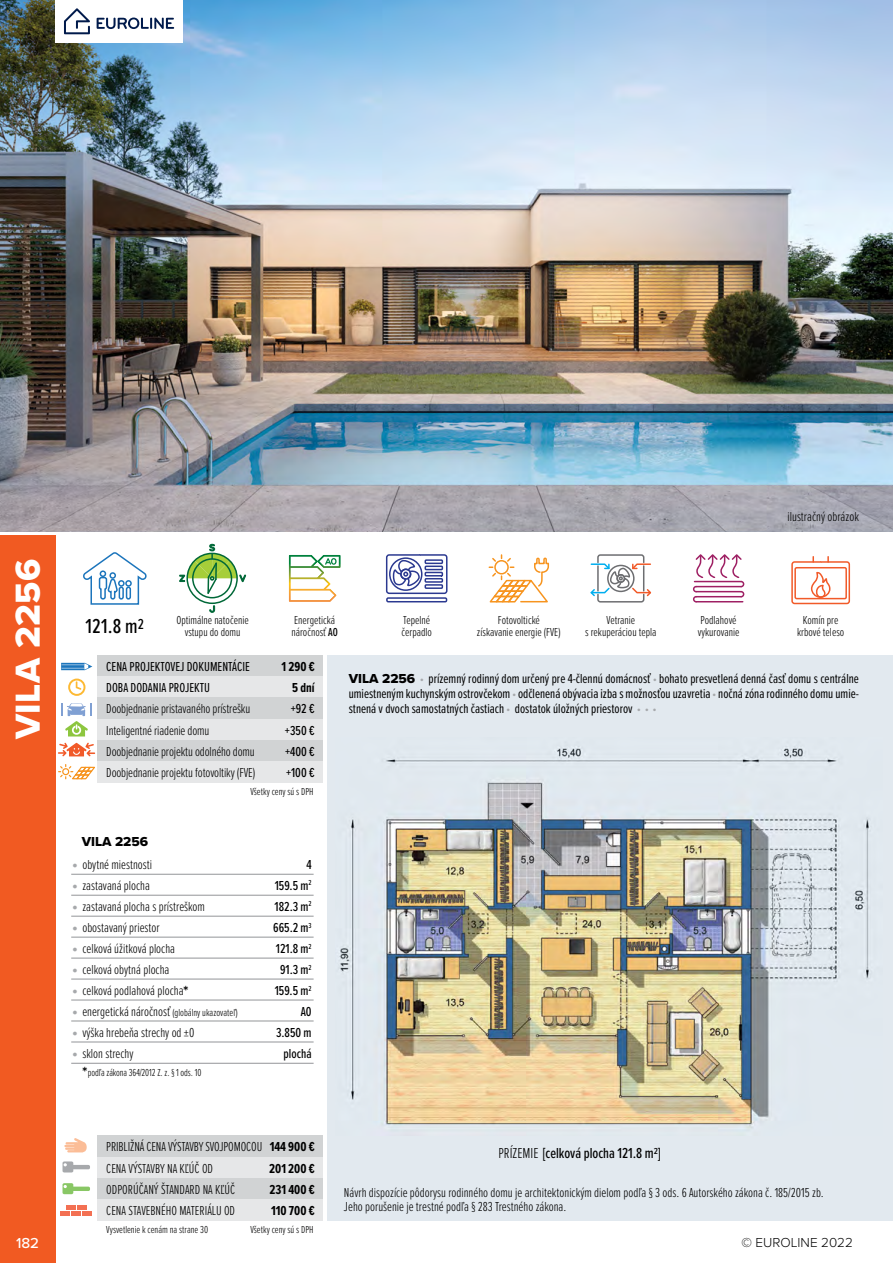
<style>
.page{position:relative;width:893px;height:1263px;background:#fff}
.page>*{position:absolute;margin:0;border:0;box-sizing:border-box;transform-origin:0 0}
.t1{font:300 45px "Proxima Nova Ex Cn";color:#a7a9ac}
.t2{font:36px "Proxima Nova Extrabld";letter-spacing:.01em;color:#fff}
.t3{font:500 21px "Proxima Nova Ex Cn";color:#000}
.t4{font:500 15px "Proxima Nova Ex Cn";color:#000}
.t5{font:500 15px "Proxima Nova";color:#fff}
.t6{font:300 13.5px/21px "Proxima Nova Ex Cn";color:#000}
.t7{font:13.5px/15px "Proxima Nova Ex Cn";color:#000;text-align:justify}
.t8{font:500 13.5px/21px "Proxima Nova Ex Cn";color:#000;text-align:right}
.t9{font:700 13.5px/21.3px "Proxima Nova Ex Cn";color:#000;text-align:justify}
.t10{font:300 13.5px "Proxima Nova";color:#000}
.t11{font:13.5px "Proxima Nova Extrabld";color:#000}
.t12{font:300 12px/12px "Proxima Nova Ex Cn";color:#000;text-align:center}
.t13{font:300 10.5px "Proxima Nova Ex Cn";color:#000}
.s1{font-weight:500}
.s2{font-weight:700;font-size:15px}
.s3{font-size:10.5px}
.s4{font-family:"Proxima Nova Extrabld"}
.s5{font-weight:900;color:#a7a9ac}
.s6{font-weight:300}
</style>
<div class="page">
<svg style="left:83px;top:552px;width:64px;height:53px"></svg>
<svg style="left:289px;top:555px;width:51px;height:47px"></svg>
<svg style="left:385px;top:554px;width:63px;height:49px"></svg>
<svg style="left:693px;top:554px;width:52px;height:49px"></svg>
<svg style="left:590px;top:554px;width:62px;height:49px"></svg>
<svg style="left:791px;top:557px;width:60px;height:48px"></svg>
<div style="left:192px;top:558px;width:40px;height:40px;border:2px solid #006838;border-radius:50%"></div>
<svg style="left:209px;top:605px;width:6px;height:8px"></svg>
<svg style="left:179px;top:544px;width:67px;height:51px"></svg>
<svg style="left:488px;top:555px;width:62px;height:48px"></svg>
<img style="left:0;top:0;width:892px;height:531px">
<hr style="left:892px;top:0;width:1px;height:531px;background:#e6e7e8">
<hr style="left:892px;top:816px;width:1px;height:447px;background:#e6e7e8">
<hr style="left:892px;top:536px;width:1px;height:276px;background:#e6e7e8">
<svg style="left:61px;top:663px;width:31px;height:7px"></svg>
<svg style="left:68px;top:678px;width:17px;height:18px"></svg>
<svg style="left:61px;top:703px;width:31px;height:33px"></svg>
<svg style="left:58px;top:743px;width:37px;height:13px"></svg>
<div style="left:0;top:536px;width:55px;height:727px;background:#f15a22"></div>
<div style="left:55px;top:0;width:128px;height:43px;background:#fff"></div>
<svg style="left:64px;top:8px;width:26px;height:26px"></svg>
<svg style="left:97px;top:18px;width:77px;height:11px"></svg>
<div style="left:98px;top:655px;width:225px;height:21px;background:#d1d3d4"></div>
<div style="left:98px;top:676px;width:225px;height:21px;background:#e6e7e8"></div>
<div style="left:98px;top:719px;width:225px;height:21px;background:#e6e7e8"></div>
<div style="left:98px;top:740px;width:225px;height:21px;background:#d1d3d4"></div>
<div style="left:98px;top:697px;width:225px;height:22px;background:#d1d3d4"></div>
<div style="left:327px;top:655px;width:566px;height:565px;background:#e2e9ef"></div>
<img style="left:339px;top:746px;width:530px;height:382px">
<svg style="left:59px;top:764px;width:36px;height:15px"></svg>
<div style="left:98px;top:761px;width:225px;height:21px;background:#e6e7e8"></div>
<svg style="left:64px;top:1138px;width:23px;height:14px"></svg>
<svg style="left:63px;top:1183px;width:27px;height:11px"></svg>
<div style="left:66px;top:1205px;width:10px;height:5px;background:#f37053"></div>
<div style="left:77px;top:1205px;width:10px;height:5px;background:#f37053"></div>
<div style="left:60px;top:1211px;width:10px;height:5px;background:#f37053"></div>
<div style="left:71px;top:1211px;width:10px;height:5px;background:#f37053"></div>
<div style="left:82px;top:1211px;width:10px;height:5px;background:#f37053"></div>
<svg style="left:63px;top:1161px;width:27px;height:11px"></svg>
<div style="left:98px;top:1157px;width:225px;height:21px;background:#e6e7e8"></div>
<div style="left:98px;top:1135px;width:225px;height:22px;background:#d1d3d4"></div>
<div style="left:98px;top:1178px;width:225px;height:21px;background:#d1d3d4"></div>
<div style="left:98px;top:1199px;width:225px;height:21px;background:#e6e7e8"></div>
<hr style="left:71px;top:874px;width:243px;height:1px;background:#939598">
<hr style="left:71px;top:895px;width:243px;height:1px;background:#939598">
<hr style="left:71px;top:916px;width:243px;height:1px;background:#939598">
<hr style="left:71px;top:937px;width:243px;height:1px;background:#939598">
<hr style="left:71px;top:958px;width:243px;height:1px;background:#939598">
<hr style="left:71px;top:979px;width:243px;height:1px;background:#939598">
<hr style="left:71px;top:1000px;width:243px;height:1px;background:#939598">
<hr style="left:71px;top:1020px;width:243px;height:1px;background:#939598">
<hr style="left:71px;top:1041px;width:243px;height:1px;background:#939598">
<hr style="left:71px;top:1063px;width:243px;height:1px;background:#939598">
<h2 class="t2" style="left:1px;top:739px;width:181px;rotate:-90deg">VILA 2256</h2>
<p class="t5" style="left:16px;top:1231px;width:25px">182</p>
<p class="t6" style="left:787px;top:505px;width:73px">ilustračný obrázok</p>
<h3 class="t3" style="left:86px;top:611px;width:60px">121.8 m<sup>2</sup></h3>
<p class="t12" style="left:177px;top:613px;width:74px">Optimálne natočenie vstupu do domu</p>
<p class="t12" style="left:291px;top:613px;width:48px;text-align:left">Energetická náročnosť <span class="s1">A0</span></p>
<p class="t12" style="left:401px;top:613px;width:32px;text-align:left">Tepelné čerpadlo</p>
<p class="t12" style="left:698px;top:613px;width:43px;text-align:left">Podlahové vykurovanie</p>
<p class="t12" style="left:477px;top:613px;width:85px">Fotovoltické<br>získavanie energie (FVE)</p>
<p class="t12" style="left:585px;top:613px;width:73px">Vetranie<br>s rekuperáciou tepla</p>
<p class="t12" style="left:797px;top:613px;width:49px">Komín pre krbové teleso</p>
<p class="t7" style="left:106px;top:655px;width:145px;line-height:21.3px">CENA PROJEKTOVEJ DOKUMENTÁCIE<br>DOBA DODANIA PROJEKTU</p>
<p class="t6" style="left:106px;top:697px;width:150px">Doobjednanie pristavaného prístrešku<br>Inteligentné riadenie domu<br>Doobjednanie projektu odolného domu</p>
<p class="t9" style="left:281px;top:655px;width:35px">1 290 €</p>
<p class="t9" style="left:292px;top:677px;width:24px">5 dní</p>
<p class="t8" style="left:285px;top:698px;width:31px;text-align:center">+92 € +350 € +400 €</p>
<p class="t6" style="left:106px;top:761px;width:150px">Doobjednanie projektu fotovoltiky (FVE)</p>
<p class="t8" style="left:286px;top:762px;width:30px">+100 €</p>
<p class="t13" style="left:251px;top:784px;width:65px">Všetky ceny sú s DPH</p>
<p class="t11" style="left:82px;top:832px;width:68px">VILA 2256</p>
<p class="t6" style="left:82px;top:853px;width:157px">obytné miestnosti<br>zastavaná plocha<br>zastavaná plocha s prístreškom obostavaný priestor<br>celková úžitková plocha<br>celková obytná plocha<br>celková podlahová plocha<span class="s2">* </span>energetická náročnosť <span class="s3">(globálny ukazovateľ) </span>výška hrebeňa strechy od ±0<br>sklon strechy</p>
<p class="t13" style="left:82px;top:1065px;width:120px"><span class="s2">*</span>podľa zákona 364/2012 Z. z. § 1 ods. 10</p>
<h1 class="t1" style="left:70px;top:819px;width:11px">.</h1>
<h1 class="t1" style="left:70px;top:840px;width:11px">.</h1>
<h1 class="t1" style="left:70px;top:861px;width:11px">.</h1>
<h1 class="t1" style="left:70px;top:882px;width:11px">.</h1>
<h1 class="t1" style="left:70px;top:903px;width:11px">.</h1>
<h1 class="t1" style="left:70px;top:924px;width:11px">.</h1>
<h1 class="t1" style="left:70px;top:945px;width:11px">.</h1>
<h1 class="t1" style="left:70px;top:966px;width:11px">.</h1>
<h1 class="t1" style="left:70px;top:987px;width:11px">.</h1>
<h1 class="t1" style="left:70px;top:1008px;width:11px">.</h1>
<p class="t8" style="left:273px;top:853px;width:40px">4<br>159.5 m<sup>2<br></sup>182.3 m<sup>2<br></sup>665.2 m<sup>3<br></sup>121.8 m<sup>2<br></sup>91.3 m<sup>2<br></sup>159.5 m<sup>2<br></sup>A0<br>3.850 m plochá</p>
<p class="t6" style="left:106px;top:1135px;width:157px">PRIBLIŽNÁ CENA VÝSTAVBY SVOJPOMOCOU<br>CENA VÝSTAVBY NA KĽÚČ OD<br>ODPORÚČANÝ ŠTANDARD NA KĽÚČ<br>CENA STAVEBNÉHO MATERIÁLU OD</p>
<p class="t9" style="left:270px;top:1136px;width:46px">144 900 €</p>
<p class="t9" style="left:269px;top:1157px;width:47px">201 200 € 231 400 € 110 700 €</p>
<p class="t13" style="left:106px;top:1222px;width:103px">Vysvetlenie k cenám na strane 30</p>
<p class="t13" style="left:251px;top:1222px;width:65px">Všetky ceny sú s DPH</p>
<p class="t7" style="left:349px;top:670px;width:512px"><span class="s4">VILA 2256</span> <span class="s5">.</span> prízemný rodinný dom určený pre 4-člennú domácnosť <span class="s5">.</span> bohato presvetlená denná časť domu s centrálne umiestneným kuchynským ostrovčekom <span class="s5">.</span> odčlenená obývacia izba s možnosťou uzavretia <span class="s5">.</span> nočná zóna rodinného domu umie&shy;stnená v dvoch samostatných častiach <span class="s5">.</span> dostatok úložných priestorov <span class="s5">. . .</span></p>
<p class="t4" style="left:498px;top:1142px;width:164px"><span class="s6">PRÍZEMIE</span> [celková plocha 121.8 m2]</p>
<p class="t6" style="left:344px;top:1185px;width:481px;line-height:13.5px">Návrh dispozície pôdorysu rodinného domu je architektonickým dielom podľa § 3 ods. 6 Autorského zákona č. 185/2015 zb.<br>Jeho porušenie je trestné podľa § 283 Trestného zákona.</p>
<p class="t10" style="left:742px;top:1232px;width:113px">© EUROLINE 2022</p>
</div>
